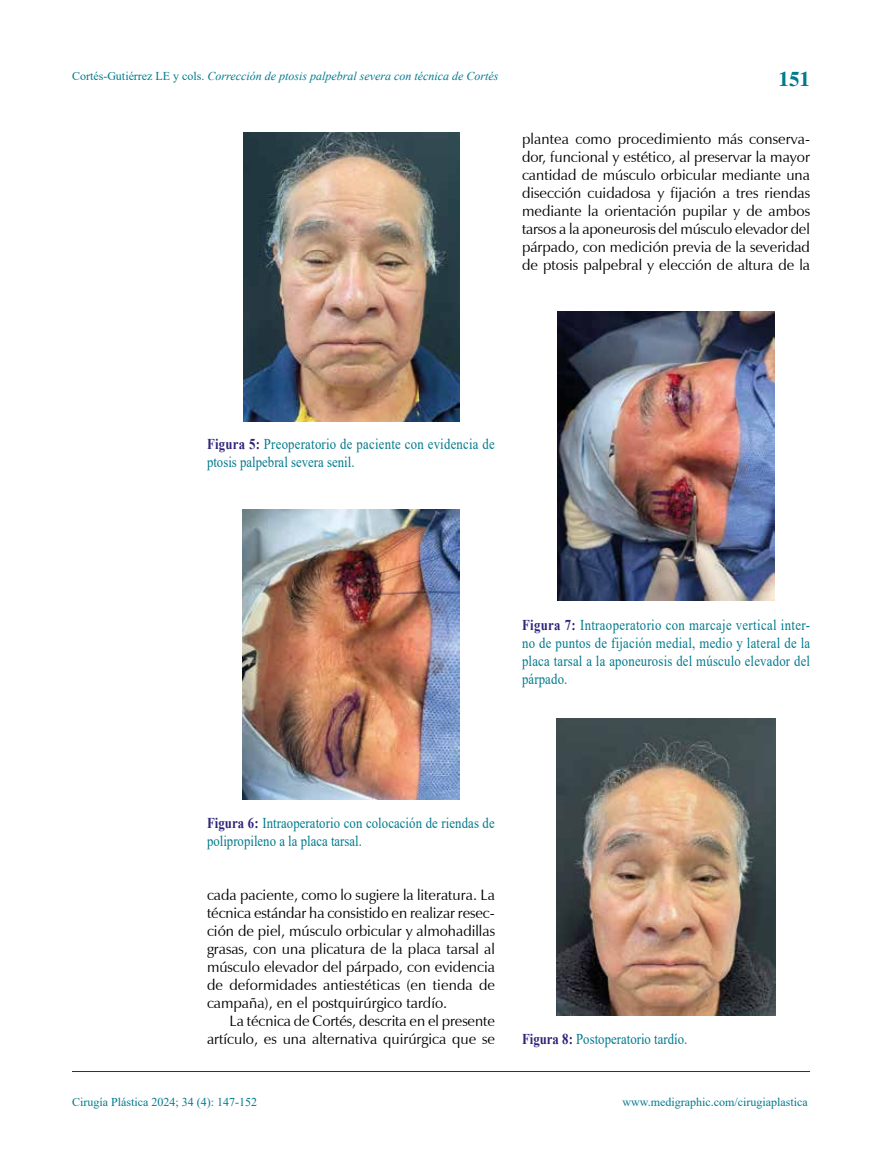
<style>
.page{position:relative;width:893px;height:1170px;background:#fff}
.page>*{position:absolute;margin:0;border:0;box-sizing:border-box;transform-origin:0 0}
.t1{font:700 21px "Times";color:#007a8d}
.t2{font:15px/18px "Zapf Humanist 601 BT";color:#000;text-align:justify}
.t3{font:15px/18px "Times New Roman";letter-spacing:.005em;color:#007a8d;scale:.85 1}
.t4{font:italic 12px "Times New Roman";color:#007a8d}
.t5{font:12px "Times New Roman";color:#007a8d}
.s1{font-style:normal}
.s2{font-weight:700;color:#2e247a}
</style>
<div class="page">
<hr style="left:72px;top:1071px;width:738px;height:1px;background:#2e247a">
<img style="left:558px;top:311px;width:216px;height:290px">
<img style="left:243px;top:510px;width:216px;height:289px">
<img style="left:557px;top:718px;width:218px;height:296px">
<img style="left:243px;top:132px;width:216px;height:289px">
<p class="t4" style="left:72px;top:68px;width:428px"><span class="s1">Cortés-Gutiérrez LE y cols.</span> Corrección de ptosis palpebral severa con técnica de Cortés</p>
<h1 class="t1" style="left:778px;top:67px;width:33px">151</h1>
<p class="t2" style="left:522px;top:129px;width:290px">plantea como procedimiento más conserva&shy;dor, funcional y estético, al preservar la mayor cantidad de músculo orbicular mediante una disección cuidadosa y fijación a tres riendas mediante la orientación pupilar y de ambos tarsos a la aponeurosis del músculo elevador del párpado, con medición previa de la severidad de ptosis palpebral y elección de altura de la</p>
<p class="t3" style="left:207px;top:434px;width:340px"><span class="s2">Figura 5:</span> Preoperatorio de paciente con evidencia de ptosis palpebral severa senil.</p>
<p class="t3" style="left:522px;top:615px;width:340px;text-align:justify"><span class="s2">Figura 7:</span> Intraoperatorio con marcaje vertical inter&shy;no de puntos de fijación medial, medio y lateral de la placa tarsal a la aponeurosis del músculo elevador del párpado.</p>
<p class="t3" style="left:207px;top:813px;width:340px"><span class="s2">Figura 6:</span> Intraoperatorio con colocación de riendas de polipropileno a la placa tarsal.</p>
<p class="t2" style="left:207px;top:885px;width:290px">cada paciente, como lo sugiere la literatura. La técnica estándar ha consistido en realizar resec&shy;ción de piel, músculo orbicular y almohadillas grasas, con una plicatura de la placa tarsal al músculo elevador del párpado, con evidencia de deformidades antiestéticas (en tienda de campaña), en el postquirúrgico tardío.</p>
<p class="t2" style="left:207px;top:1011px;width:290px;text-align:right">La técnica de Cortés, descrita en el presente artículo, es una alternativa quirúrgica que se</p>
<p class="t3" style="left:522px;top:1029px;width:196px"><span class="s2">Figura 8:</span> Postoperatorio tardío.</p>
<p class="t5" style="left:72px;top:1093px;width:186px">Cirugía Plástica 2024; 34 (4): 147-152</p>
<p class="t5" style="left:622px;top:1093px;width:187px">www.medigraphic.com/cirugiaplastica</p>
</div>
